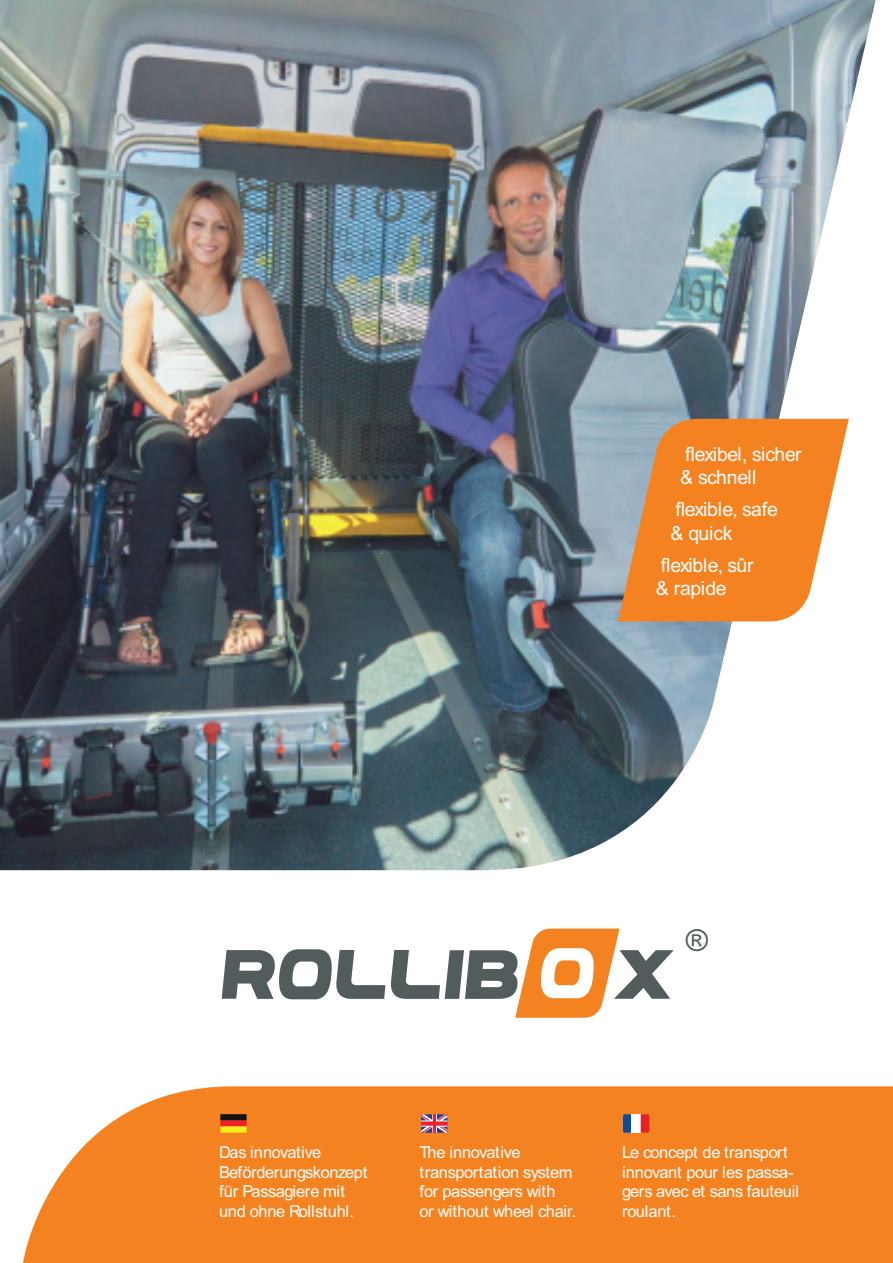
<style>
.page{position:relative;width:893px;height:1263px;background:#fff}
.page>*{position:absolute;margin:0;border:0;box-sizing:border-box;transform-origin:0 0}
.t1{font:30.15px "Arial";color:#525c5d}
.t2{font:19.5px/23.4px "Arial";letter-spacing:-.02em;color:#fff}
.t3{font:16.5px/19.5px "Arial";letter-spacing:-.02em;color:#fff}
</style>
<div class="page">
<div style="left:23px;top:1086px;width:870px;height:177px;background:#f58220"></div>
<img style="left:0;top:0;width:876px;height:870px">
<svg style="left:222px;top:928px;width:452px;height:90px"></svg>
<svg style="left:618px;top:419px;width:231px;height:202px;background:#ea9246"></svg>
<div style="left:220px;top:1120px;width:27px;height:6px;background:#ee2127"></div>
<div style="left:220px;top:1114px;width:27px;height:6px;background:#111415"></div>
<div style="left:220px;top:1126px;width:27px;height:6px;background:#f9ef1f"></div>
<svg style="left:421px;top:1114px;width:26px;height:19px"></svg>
<div style="left:631px;top:1114px;width:10px;height:19px;background:#fff"></div>
<svg style="left:623px;top:1114px;width:8px;height:19px"></svg>
<img style="left:641px;top:1114px;width:8px;height:19px">
<p class="t2" style="left:680px;top:444px;width:123px">flexibel, sicher &amp; schnell</p>
<p class="t2" style="left:670px;top:499px;width:109px">flexible, safe &amp; quick</p>
<p class="t2" style="left:656px;top:555px;width:99px">flexible, sûr &amp; rapide</p>
<h1 class="t1" style="left:686px;top:929px;width:24px">®</h1>
<p class="t3" style="left:219px;top:1144px;width:150px">Das innovative<br>Beförderungskonzept für Passagiere mit und ohne Rollstuhl.</p>
<p class="t3" style="left:622px;top:1144px;width:179px">Le concept de transport innovant pour les passa&shy;gers avec et sans fauteuil roulant.</p>
<p class="t3" style="left:420px;top:1144px;width:158px">The innovative transportation system for passengers with<br>or without wheel chair.</p>
</div>
